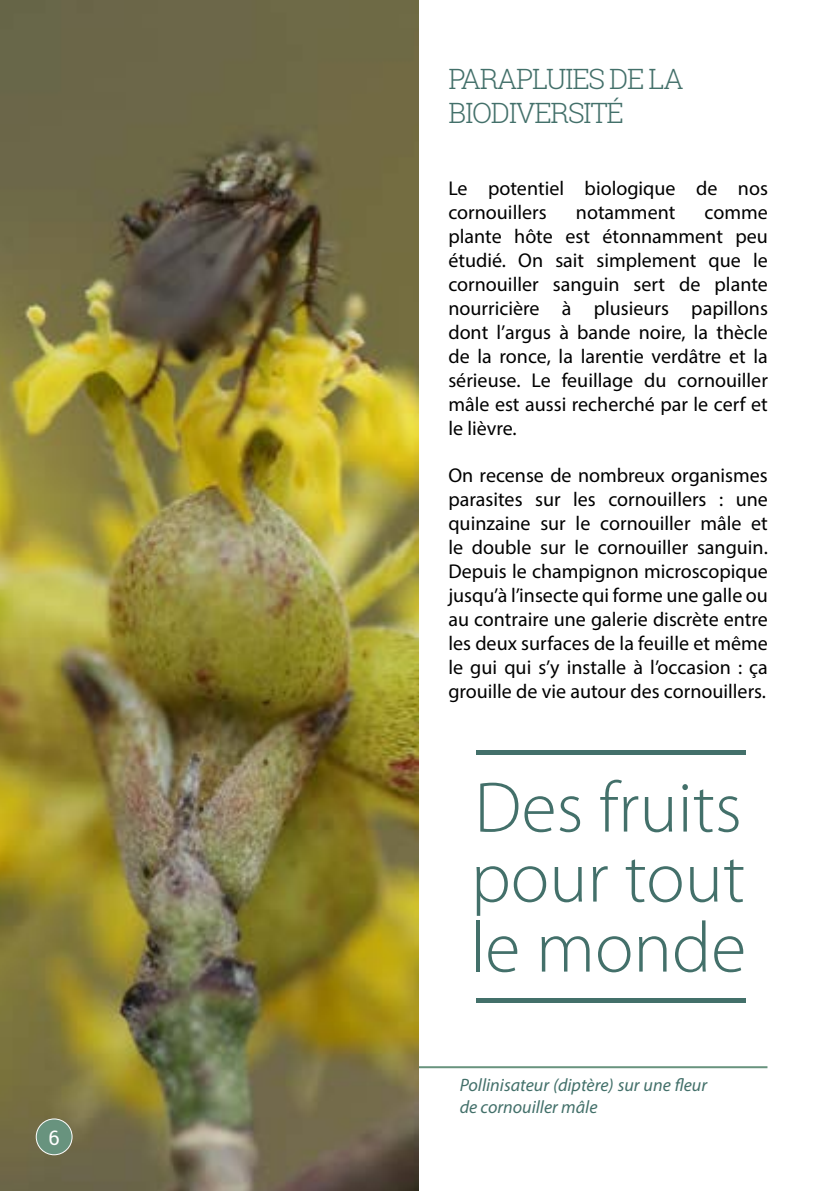
<style>
.page{position:relative;width:840px;height:1191px;background:#fff}
.page>*{position:absolute;margin:0;border:0;box-sizing:border-box;transform-origin:0 0}
.t1{font:300 72px/70px "Myriad Pro";color:#43706a;text-align:justify}
.t2{font:300 28px/33.6px "Roboto Slab";letter-spacing:-.05em;color:#43706a}
.t3{font:20px/24px "Myriad Pro";color:#000;text-align:justify}
.t4{font:20px "Roboto Slab";color:#fff}
.t5{font:italic 18px/21.6px "Myriad Pro";color:#43706a}
</style>
<div class="page">
<hr style="left:415px;top:1066px;width:352px;height:2px;background:#68937e">
<img style="left:0;top:0;width:418px;height:1191px">
<hr style="left:476px;top:998px;width:269px;height:4px;background:#43706a">
<div style="left:476px;top:749px;width:269px;height:5px;background:#43706a"></div>
<div style="left:36px;top:1119px;width:36px;height:35px;background:#68937e;border-radius:50%"></div>
<div style="left:36px;top:1118px;width:37px;height:37px;border:1px solid #fff;border-radius:50%"></div>
<p class="t4" style="left:49px;top:1123px;width:13px">6</p>
<h2 class="t2" style="left:448px;top:61px;width:237px">PARAPLUIES DE LA<br>BIODIVERSITÉ</h2>
<p class="t3" style="left:448px;top:176px;width:321px">Le potentiel biologique de nos cornouillers</p>
<p class="t3" style="left:575px;top:200px;width:101px">notamment</p>
<p class="t3" style="left:448px;top:200px;width:321px;text-indent:256px">comme plante hôte est étonnamment peu étudié. On sait simplement que le cornouiller sanguin sert de plante nourricière à plusieurs papillons dont l’argus à bande noire, la thècle de la ronce, la larentie verdâtre et la sérieuse. Le feuillage du cornouiller mâle est aussi recherché par le cerf et le lièvre.</p>
<p class="t3" style="left:448px;top:462px;width:321px">On recense de nombreux organismes parasites sur les cornouillers : une quinzaine sur le cornouiller mâle et le double sur le cornouiller sanguin.<br>Depuis le champignon microscopique jusqu’à l’insecte qui forme une galle ou au contraire une galerie discrète entre les deux surfaces de la feuille et même le gui qui s’y installe à l’occasion : ça grouille de vie autour des cornouillers.</p>
<h1 class="t1" style="left:469px;top:773px;width:277px">Des fruits pour tout le monde</h1>
<p class="t5" style="left:459px;top:1073px;width:249px">Pollinisateur (diptère) sur une fleur de cornouiller mâle</p>
</div>
